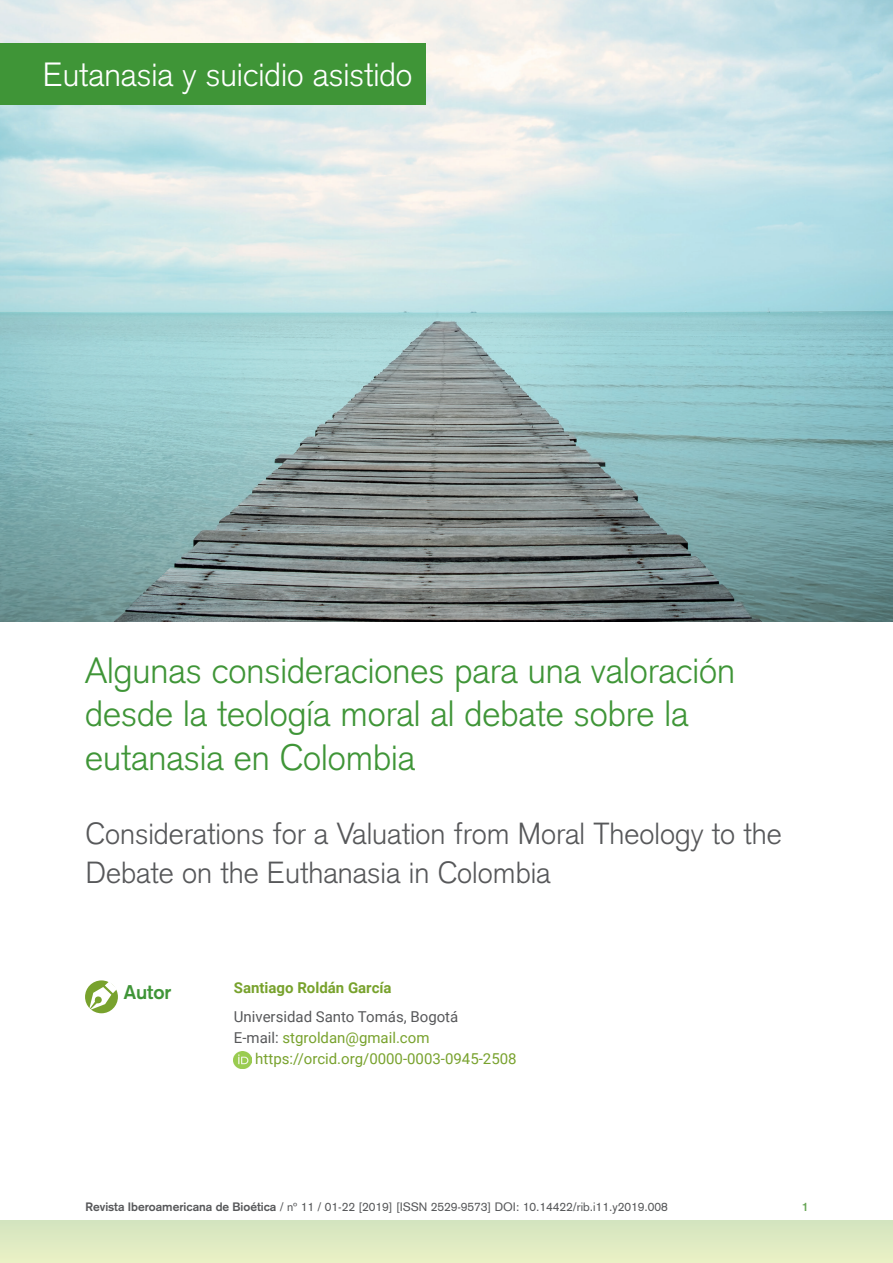
<style>
.page{position:relative;width:893px;height:1263px;background:#fff}
.page>*{position:absolute;margin:0;border:0;box-sizing:border-box;transform-origin:0 0}
.t1{font:300 36px/43.2px "Akzidenz Grotesk";color:#3f9537}
.t2{font:300 33px "Akzidenz Grotesk";color:#fff}
.t3{font:300 30px/39px "Akzidenz Grotesk";color:#57585a}
.t4{font:700 19.5px "Akzidenz Grotesk";color:#3f9537}
.t5{font:15px/21px "Roboto";color:#57585a}
.t6{font:15px "Roboto";color:#78a22d}
.t7{font:700 15px "Roboto";color:#78a22d}
.t8{font:12px "Akzidenz Grotesk";color:#57585a}
.t9{font:700 12px "Akzidenz Grotesk";color:#66a554}
.s1{color:#78a22d}
.s2{font-weight:700}
</style>
<div class="page">
<div style="left:0;top:1220px;width:893px;height:43px;background:#deeac2"></div>
<img style="left:234px;top:1051px;width:18px;height:18px">
<img style="left:0;top:0;width:893px;height:621px">
<div style="left:85px;top:980px;width:33px;height:33px;background:#78a22d;border-radius:50%"></div>
<svg style="left:89px;top:981px;width:28px;height:29px"></svg>
<div style="left:0;top:43px;width:425px;height:61px;background:#3f9537"></div>
<p class="t2" style="left:43px;top:55px;width:371px">Eutanasia y suicidio asistido</p>
<p class="t1" style="left:85px;top:649px;width:651px">Algunas consideraciones para una valoración desde la teología moral al debate sobre la eutanasia en Colombia</p>
<p class="t3" style="left:86px;top:814px;width:698px">Considerations for a Valuation from Moral Theology to the<br>Debate on the Euthanasia in Colombia</p>
<p class="t4" style="left:124px;top:980px;width:49px">Autor</p>
<p class="t7" style="left:234px;top:977px;width:159px">Santiago Roldán García</p>
<p class="t5" style="left:234px;top:1006px;width:226px">Universidad Santo Tomás, Bogotá<br>E-mail: <span class="s1">stgroldan@gmail.com</span></p>
<p class="t6" style="left:255px;top:1048px;width:263px">https://orcid.org/0000-0003-0945-2508</p>
<p class="t8" style="left:86px;top:1199px;width:584px"><span class="s2">Revista Iberoamericana de Bioética</span> / nº 11 / 01-22 [2019] [ISSN 2529-9573] DOI: 10.14422/rib.i11.y2019.008</p>
<p class="t9" style="left:802px;top:1199px;width:8px">1</p>
</div>
